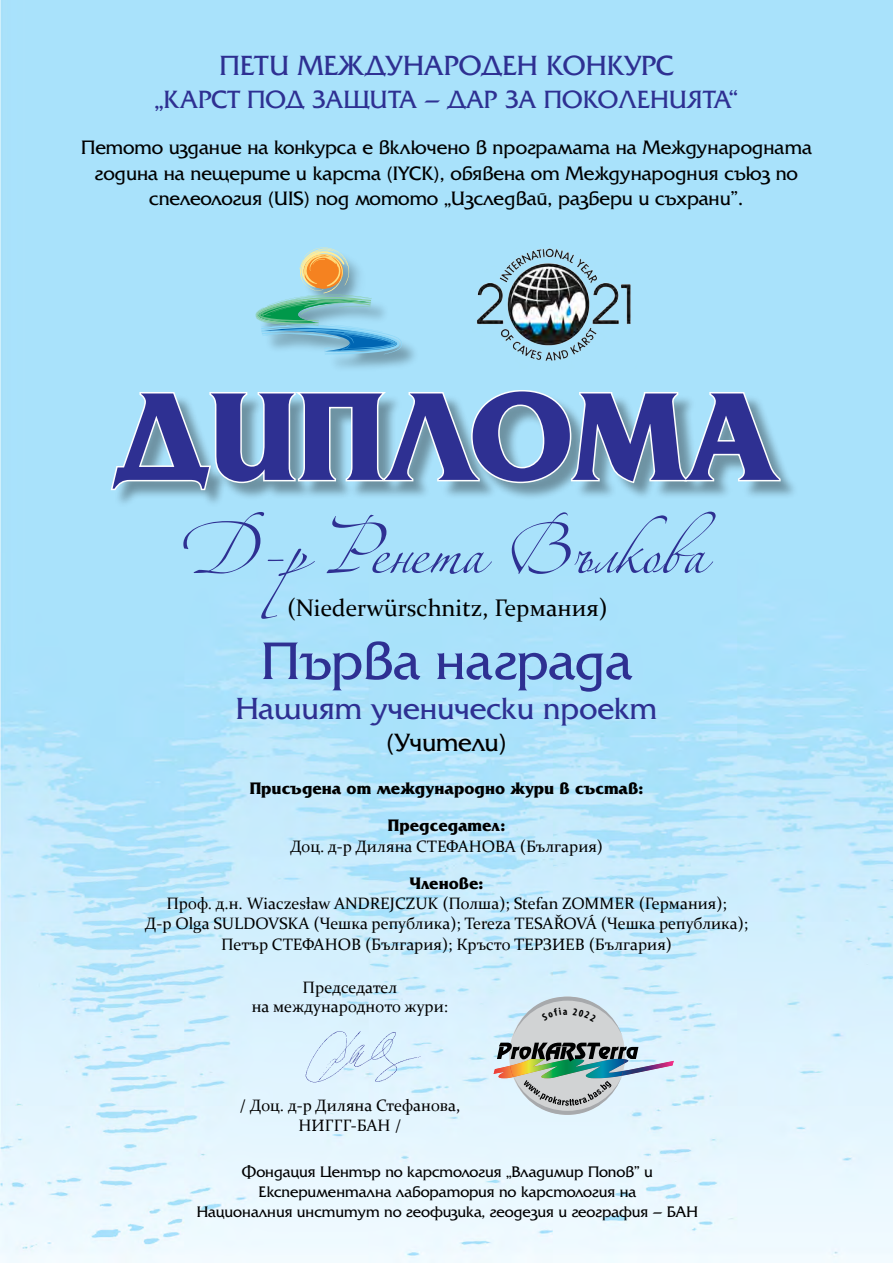
<style>
.page{position:relative;width:893px;height:1263px;background:#fff}
.page>*{position:absolute;margin:0;border:0;box-sizing:border-box;transform-origin:0 0}
.t1{font:700 135px "Fresco Bg";color:#2e3092}
.t2{font:90px "Zeferino Three";color:#2e3092}
.t3{font:57px "Fresco Bg";color:#2e3092}
.t4{font:33px "Fresco Bg";color:#2e3092}
.t5{font:30px "Fresco Bg";color:#2e3092}
.t6{font:27px "Fresco Bg";color:#2e3092}
.t7{font:27px "Fresco Bg";letter-spacing:-.02em;color:#000}
.t8{font:24px "Constantia";color:#000}
.t9{font:21px/25.2px "Fresco Bg";color:#000;text-align:center}
.t10{font:700 18px/36.6px "Fresco Bg";color:#000;text-align:center}
.t11{font:16.5px/19.8px "Constantia";color:#000;text-align:center}
.t12{font:16.5px/19.8px "Fresco Bg";color:#000;text-align:center}
</style>
<div class="page">
<img style="left:0;top:0;width:893px;height:1263px">
<img style="left:302px;top:1025px;width:123px;height:60px">
<div style="left:114px;top:392px;width:685px;height:116px;background:#000;opacity:.35"></div>
<svg style="left:109px;top:388px;width:673px;height:104px;background:#9cc4d6"></svg>
<div style="left:258px;top:250px;width:162px;height:123px;background:#000;opacity:.3"></div>
<svg style="left:255px;top:248px;width:147px;height:108px;background:#95c8d2"></svg>
<img style="left:472px;top:245px;width:164px;height:124px">
<svg style="left:493px;top:997px;width:181px;height:118px;background:#bac9cc"></svg>
<p class="t5" style="left:219px;top:49px;width:456px">ПЕТИ МЕЖДУНАРОДЕН КОНКУРС</p>
<p class="t6" style="left:154px;top:84px;width:586px">„КАРСТ ПОД ЗАЩИТА – ДАР ЗА ПОКОЛЕНИЯТА“</p>
<p class="t9" style="left:81px;top:135px;width:732px">Петото издание на конкурса е включено в програмата на Международната година на пещерите и карста (IYCK), обявена от Международния съюз по спелеология (UIS) под мотото „Изследвай, разбери и съхрани”.</p>
<p class="t1" style="left:115px;top:361px;width:665px">ДИПЛОМА</p>
<p class="t2" style="left:190px;top:489px;width:517px">Д-р Ренета Вълкова</p>
<p class="t8" style="left:287px;top:592px;width:322px">(Niederwürschnitz, Германия)</p>
<p class="t3" style="left:261px;top:629px;width:372px">Първа награда</p>
<p class="t4" style="left:236px;top:690px;width:423px">Нашият ученически проект</p>
<p class="t7" style="left:386px;top:727px;width:122px">(Учители)</p>
<p class="t10" style="left:250px;top:770px;width:395px">Присъдена от международно жури в състав:<br>Председател:</p>
<p class="t11" style="left:290px;top:836px;width:314px">Доц. д-р Диляна СТЕФАНОВА (България)</p>
<p class="t10" style="left:410px;top:865px;width:75px">Членове:</p>
<p class="t11" style="left:145px;top:893px;width:605px">Проф. д.н. Wiaczesław ANDREJCZUK (Полша); Stefan ZOMMER (Германия);<br>Д-р Olga SULDOVSKA (Чешка република); Tereza TESAŘOVÁ (Чешка република);</p>
<p class="t11" style="left:221px;top:934px;width:452px">Петър СТЕФАНОВ (България); Кръсто ТЕРЗИЕВ (България)</p>
<p class="t11" style="left:252px;top:976px;width:198px">Председател<br>на международното жури:</p>
<p class="t11" style="left:240px;top:1095px;width:222px">/ Доц. д-р Диляна Стефанова,<br>НИГГГ-БАН /</p>
<p class="t12" style="left:197px;top:1162px;width:503px">Фондация Център по карстология „Владимир Попов” и<br>Експериментална лаборатория по карстология на<br>Националния институт по геофизика, геодезия и география – БАН</p>
</div>
